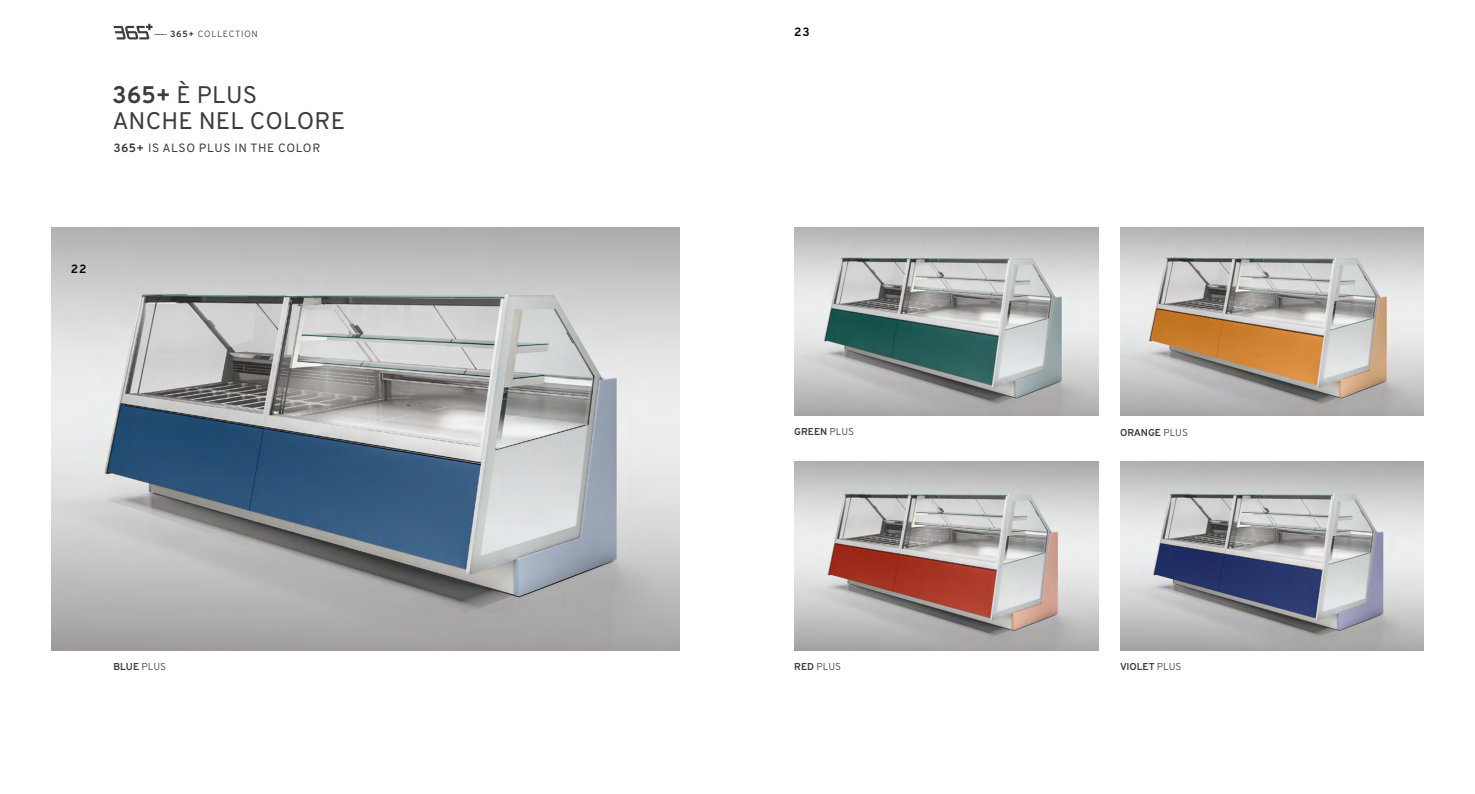
<style>
.page{position:relative;width:1475px;height:794px;background:#fff}
.page>*{position:absolute;margin:0;border:0;box-sizing:border-box;transform-origin:0 0}
.t1{font:24px/26px "Overpass";letter-spacing:.01em;color:#3c3c3b}
.t2{font:12px "Overpass";letter-spacing:.05em;color:#3c3c3b}
.t3{font:700 12px "Overpass";color:#000}
.t4{font:700 10px "Overpass";color:#3c3c3b}
.t5{font:300 10px "Overpass";color:#3c3c3b}
.t6{font:300 9px "Overpass";letter-spacing:.08em;color:#3c3c3b}
.s1{font-weight:700}
.s2{font-weight:300}
</style>
<div class="page">
<img style="left:51px;top:227px;width:628px;height:423px">
<img style="left:1120px;top:227px;width:303px;height:189px">
<img style="left:1120px;top:462px;width:303px;height:188px">
<img style="left:794px;top:462px;width:303px;height:188px">
<img style="left:794px;top:227px;width:303px;height:189px">
<svg style="left:113px;top:23px;width:39px;height:16px"></svg>
<p class="t6" style="left:154px;top:28px;width:105px">――― <span class="s1">365+</span> COLLECTION</p>
<h1 class="t1" style="left:112px;top:82px;width:234px"><span class="s1">365+</span> È PLUS<br>ANCHE NEL COLORE</h1>
<p class="t2" style="left:113px;top:141px;width:208px"><span class="s1">365+</span> IS ALSO PLUS IN THE COLOR</p>
<p class="t3" style="left:71px;top:261px;width:17px">22</p>
<p class="t3" style="left:794px;top:24px;width:17px">23</p>
<p class="t4" style="left:794px;top:425px;width:61px">GREEN <span class="s2">PLUS</span></p>
<p class="t4" style="left:113px;top:660px;width:54px">BLUE <span class="s2">PLUS</span></p>
<p class="t5" style="left:794px;top:661px;width:48px"><span class="s1">RED</span> PLUS</p>
<p class="t4" style="left:1119px;top:426px;width:69px">ORANGE <span class="s2">PLUS</span></p>
<p class="t4" style="left:1119px;top:660px;width:63px">VIOLET <span class="s2">PLUS</span></p>
</div>
